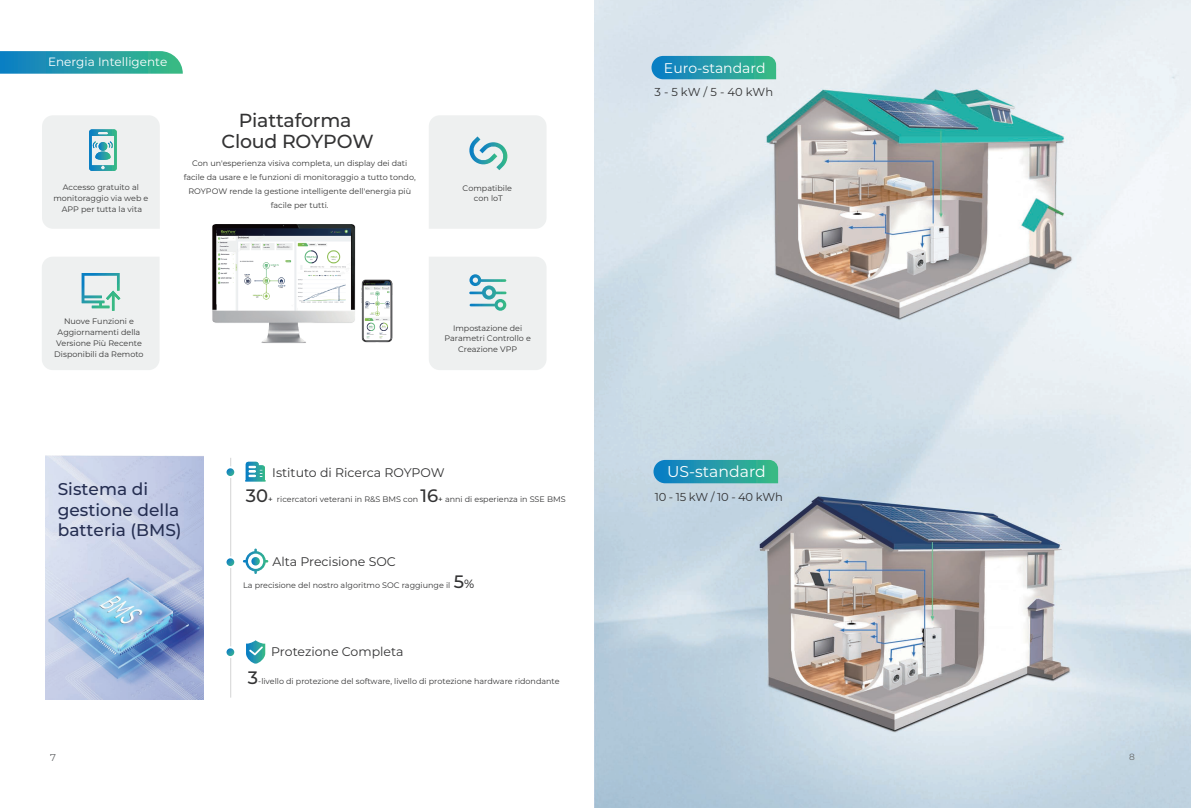
<style>
.page{position:relative;width:1191px;height:808px;background:#fff}
.page>*{position:absolute;margin:0;border:0;box-sizing:border-box;transform-origin:0 0}
.t1{font:500 18.9px/20.7px "Montserrat";letter-spacing:-.01em;color:#333334;text-align:center}
.t2{font:500 18px "Montserrat";color:#333334}
.t3{font:500 17px/20.4px "Montserrat";color:#252e51}
.t4{font:15.7px "Montserrat";color:#fff}
.t5{font:14px "Montserrat";color:#fff}
.t6{font:12.5px "Montserrat";color:#333334}
.t7{font:12px "Montserrat";color:#fff}
.t8{font:11.5px "Montserrat";letter-spacing:-.02em;color:#333334}
.t9{font:10px "Montserrat";color:#67696b}
.t10{font:9px "Montserrat";color:#67696b}
.t11{font:8px/10.8px "Montserrat";color:#343434;text-align:center}
.t12{font:8px "Montserrat";color:#333334}
.s1{font-weight:500}
.s2{font-size:12px}
</style>
<div class="page">
<img style="left:594px;top:0;width:597px;height:808px">
<img style="left:45px;top:455px;width:158px;height:244px">
<svg style="left:651px;top:56px;width:125px;height:23px;background:#289da8"></svg>
<svg style="left:653px;top:460px;width:125px;height:23px;background:#289da8"></svg>
<div style="left:42px;top:115px;width:118px;height:114px;background:#eef0f0"></div>
<div style="left:42px;top:257px;width:117px;height:113px;background:#eef0f0"></div>
<div style="left:429px;top:257px;width:117px;height:113px;background:#eef0f0"></div>
<div style="left:429px;top:115px;width:117px;height:114px;background:#eef0f0"></div>
<svg style="left:245px;top:462px;width:21px;height:19px"></svg>
<hr style="left:230px;top:458px;width:1px;height:240px;background:#d4d4d5">
<svg style="left:227px;top:469px;width:6px;height:6px"></svg>
<div style="left:224px;top:466px;width:12px;height:12px;border:2px solid #fff;border-radius:50%"></div>
<svg style="left:227px;top:559px;width:6px;height:6px"></svg>
<div style="left:224px;top:556px;width:12px;height:12px;border:2px solid #fff;border-radius:50%"></div>
<svg style="left:227px;top:649px;width:6px;height:6px"></svg>
<div style="left:224px;top:646px;width:12px;height:12px;border:2px solid #fff;border-radius:50%"></div>
<svg style="left:243px;top:548px;width:25px;height:26px"></svg>
<svg style="left:246px;top:640px;width:19px;height:24px"></svg>
<svg style="left:0;top:51px;width:183px;height:23px;background:#2ea0aa"></svg>
<img style="left:212px;top:224px;width:181px;height:119px">
<h3 class="t7" style="left:48px;top:54px;width:121px">Energia Intelligente</h3>
<p class="t11" style="left:53px;top:182px;width:97px">Accesso gratuito al monitoraggio via web e<br>APP per tutta la vita</p>
<h1 class="t1" style="left:221px;top:109px;width:154px">Piattaforma<br>Cloud ROYPOW</h1>
<p class="t11" style="left:184px;top:156px;width:234px;line-height:14px">Con un'esperienza visiva completa, un display dei dati facile da usare e le funzioni di monitoraggio a tutto tondo, ROYPOW rende la gestione intelligente dell'energia più facile per tutti.</p>
<p class="t11" style="left:462px;top:182px;width:51px">Compatibile con loT</p>
<p class="t11" style="left:54px;top:316px;width:91px">Nuove Funzioni e<br>Aggiornamenti della<br>Versione Più Recente<br>Disponibili da Remoto</p>
<p class="t11" style="left:444px;top:322px;width:88px">Impostazione dei<br>Parametri Controllo e<br>Creazione VPP</p>
<h3 class="t3" style="left:58px;top:478px;width:125px">Sistema di gestione della batteria (BMS)</h3>
<h3 class="t6" style="left:272px;top:464px;width:174px">Istituto di Ricerca ROYPOW</h3>
<h2 class="t2" style="left:246px;top:483px;width:24px">30</h2>
<p class="t12" style="left:268px;top:494px;width:151px"><span class="s1">+</span> ricercatori veterani in R&amp;S BMS con</p>
<h2 class="t2" style="left:420px;top:483px;width:19px">16</h2>
<p class="t12" style="left:438px;top:494px;width:129px"><span class="s1">+</span> anni di esperienza in SSE BMS</p>
<h3 class="t6" style="left:272px;top:553px;width:125px">Alta Precisione SOC</h3>
<p class="t12" style="left:243px;top:580px;width:209px">La precisione del nostro algoritmo SOC raggiunge il</p>
<h2 class="t2" style="left:454px;top:569px;width:22px">5<span class="s2">%</span></h2>
<h3 class="t6" style="left:271px;top:643px;width:134px">Protezione Completa</h3>
<h2 class="t2" style="left:248px;top:665px;width:12px">3</h2>
<p class="t12" style="left:258px;top:676px;width:303px">-livello di protezione del software, livello di protezione hardware ridondante</p>
<h3 class="t5" style="left:664px;top:58px;width:103px">Euro-standard</h3>
<h3 class="t8" style="left:654px;top:84px;width:120px">3 - 5 kW / 5 - 40 kWh</h3>
<h3 class="t4" style="left:667px;top:460px;width:100px">US-standard</h3>
<h3 class="t8" style="left:655px;top:489px;width:130px">10 - 15 kW / 10 - 40 kWh</h3>
<p class="t9" style="left:50px;top:751px;width:7px">7</p>
<p class="t10" style="left:1129px;top:751px;width:7px">8</p>
</div>
